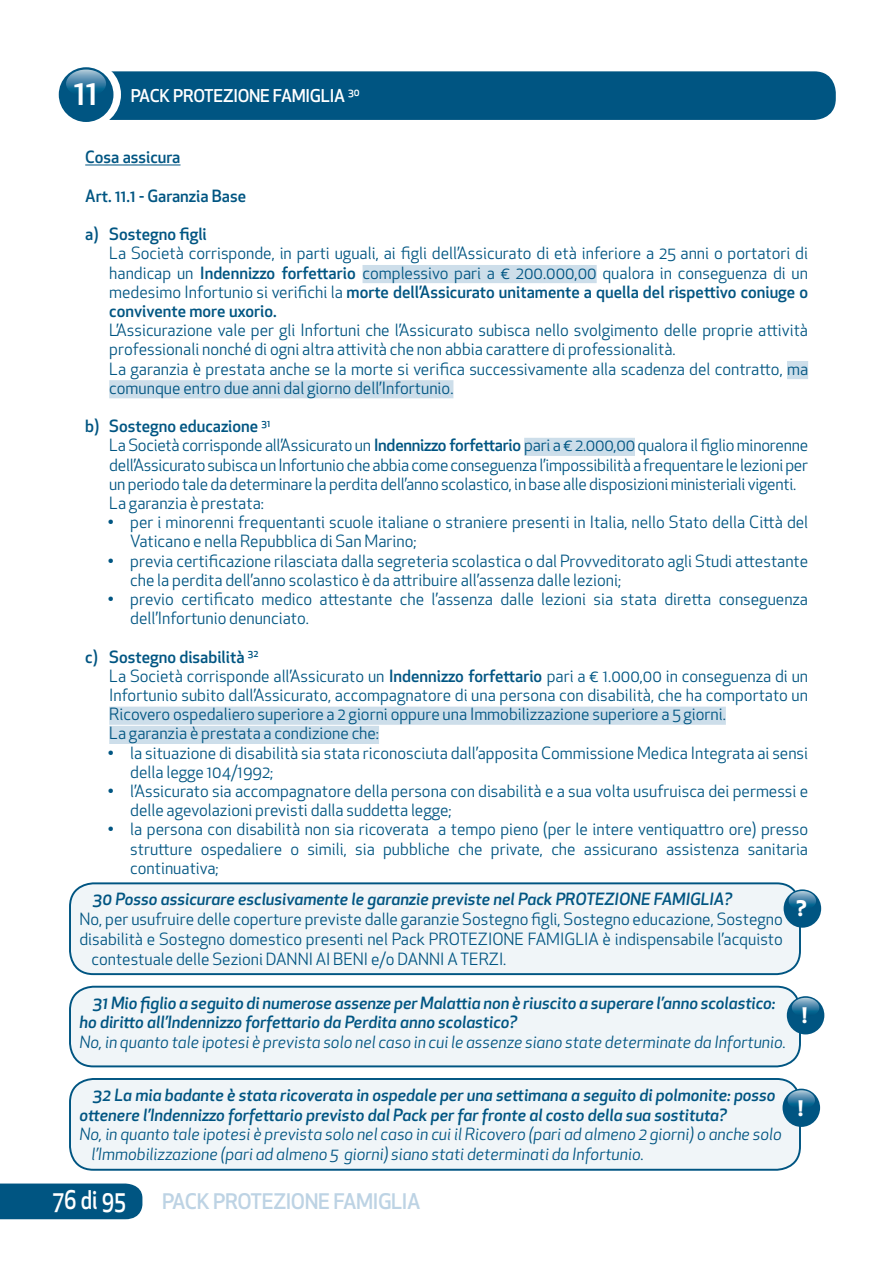
<style>
.page{position:relative;width:893px;height:1263px;background:#fff}
.page>*{position:absolute;margin:0;border:0;box-sizing:border-box;transform-origin:0 0}
.t1{font:500 34.2px "Apex New";color:#fff}
.t2{font:500 25.2px "Apex New";color:#fff;scale:.83 1}
.t3{font:500 21px "Apex New";letter-spacing:-.02em;color:#bdd3e4}
.t4{font:700 21px "Apex New";color:#fff}
.t5{font:500 17.25px "Apex New";letter-spacing:-.015em;color:#fff}
.t6{font:16.5px/19.2px "Apex New";color:#005582}
.t7{font:italic 500 16.5px/19.8px "Apex New";color:#005582}
.t8{font:italic 16.5px/19.8px "Apex New";color:#005582}
.t9{font:500 16.5px "Apex New";color:#005582}
.s1{font-weight:500}
</style>
<div class="page">
<div style="left:0;top:1183px;width:142px;height:36px;background:#005582"></div>
<hr style="left:85px;top:165px;width:95px;height:1px;background:#005582">
<div style="left:362px;top:265px;width:235px;height:18px;background:#cddeea"></div>
<div style="left:787px;top:361px;width:21px;height:18px;background:#cddeea"></div>
<div style="left:109px;top:380px;width:344px;height:18px;background:#cddeea"></div>
<div style="left:524px;top:438px;width:111px;height:18px;background:#cddeea"></div>
<div style="left:109px;top:707px;width:617px;height:18px;background:#cddeea"></div>
<div style="left:109px;top:726px;width:270px;height:18px;background:#cddeea"></div>
<div style="left:68px;top:71px;width:768px;height:49px;background:#005582;border-radius:21px"></div>
<div style="left:54px;top:61px;width:67px;height:67px;background:#fff;border-radius:50%"></div>
<div style="left:59px;top:67px;width:54px;height:55px;background:#005582;border-radius:50%"></div>
<svg style="left:66px;top:70px;width:40px;height:27px"></svg>
<div style="left:70px;top:883px;width:730px;height:91px;background:#f0f5f8;border-radius:23px"></div>
<div style="left:69px;top:882px;width:732px;height:93px;border:2px solid #005582;border-radius:23px"></div>
<div style="left:784px;top:889px;width:37px;height:39px;background:#005582;border-radius:50%"></div>
<svg style="left:789px;top:891px;width:27px;height:19px"></svg>
<div style="left:70px;top:987px;width:730px;height:79px;background:#f0f5f8;border-radius:23px"></div>
<div style="left:69px;top:986px;width:732px;height:81px;border:2px solid #005582;border-radius:23px"></div>
<div style="left:787px;top:996px;width:37px;height:38px;background:#005582;border-radius:50%"></div>
<svg style="left:792px;top:998px;width:27px;height:19px"></svg>
<div style="left:70px;top:1079px;width:730px;height:91px;background:#f0f5f8;border-radius:23px"></div>
<div style="left:69px;top:1078px;width:732px;height:93px;border:2px solid #005582;border-radius:23px"></div>
<div style="left:782px;top:1088px;width:38px;height:39px;background:#005582;border-radius:50%"></div>
<svg style="left:787px;top:1090px;width:28px;height:19px"></svg>
<h1 class="t1" style="left:74px;top:70px;width:25px">11</h1>
<p class="t5" style="left:131px;top:84px;width:230px">PACK PROTEZIONE FAMIGLIA <sup>30</sup></p>
<p class="t9" style="left:85px;top:146px;width:97px">Cosa assicura</p>
<p class="t9" style="left:85px;top:185px;width:162px">Art. 11.1 - Garanzia Base</p>
<p class="t9" style="left:85px;top:223px;width:123px">a) Sostegno figli</p>
<p class="t6" style="left:109px;top:244px;width:700px;text-align:justify">La Società corrisponde, in parti uguali, ai figli dell’Assicurato di età inferiore a 25 anni o portatori di handicap un <span class="s1">Indennizzo forfettario</span> complessivo pari a € 200.000,00 qualora in conseguenza di un medesimo Infortunio si verifichi la <span class="s1">morte dell’Assicurato unitamente a quella del rispettivo coniuge o convivente more uxorio.</span></p>
<p class="t6" style="left:109px;top:321px;width:700px">L’Assicurazione vale per gli Infortuni che l’Assicurato subisca nello svolgimento delle proprie attività professionali nonché di ogni altra attività che non abbia carattere di professionalità.<br>La garanzia è prestata anche se la morte si verifica successivamente alla scadenza del contratto, ma comunque entro due anni dal giorno dell’Infortunio.</p>
<p class="t6" style="left:109px;top:417px;width:700px;text-indent:-24px"><span class="s1">b) Sostegno educazione</span> <sup>31<br></sup>La Società corrisponde all’Assicurato un <span class="s1">Indennizzo forfettario</span> pari a € 2.000,00 qualora il figlio minorenne dell’Assicurato subisca un Infortunio che abbia come conseguenza l’impossibilità a frequentare le lezioni per un periodo tale da determinare la perdita dell’anno scolastico, in base alle disposizioni ministeriali vigenti.<br>La garanzia è prestata:</p>
<p class="t6" style="left:130px;top:513px;width:679px;text-indent:-23px">• per i minorenni frequentanti scuole italiane o straniere presenti in Italia, nello Stato della Città del<br>Vaticano e nella Repubblica di San Marino;</p>
<p class="t6" style="left:130px;top:551px;width:679px;text-indent:-23px">• previa certificazione rilasciata dalla segreteria scolastica o dal Provveditorato agli Studi attestante che la perdita dell’anno scolastico è da attribuire all’assenza dalle lezioni;</p>
<p class="t6" style="left:130px;top:589px;width:679px;text-indent:-23px">• previo certificato medico attestante che l’assenza dalle lezioni sia stata diretta conseguenza dell’Infortunio denunciato.</p>
<p class="t6" style="left:109px;top:647px;width:700px;text-indent:-24px"><span class="s1">c) Sostegno disabilità</span> <sup>32<br></sup>La Società corrisponde all’Assicurato un <span class="s1">Indennizzo forfettario</span> pari a € 1.000,00 in conseguenza di un Infortunio subito dall’Assicurato, accompagnatore di una persona con disabilità, che ha comportato un Ricovero ospedaliero superiore a 2 giorni oppure una Immobilizzazione superiore a 5 giorni.<br>La garanzia è prestata a condizione che:</p>
<p class="t6" style="left:130px;top:743px;width:679px;text-indent:-23px">• la situazione di disabilità sia stata riconosciuta dall’apposita Commissione Medica Integrata ai sensi della legge 104/1992;</p>
<p class="t6" style="left:130px;top:781px;width:679px;text-indent:-23px">• l’Assicurato sia accompagnatore della persona con disabilità e a sua volta usufruisca dei permessi e delle agevolazioni previsti dalla suddetta legge;</p>
<p class="t6" style="left:130px;top:820px;width:679px;text-align:justify;text-indent:-23px">• la persona con disabilità non sia ricoverata a tempo pieno (per le intere ventiquattro ore) presso strutture ospedaliere o simili, sia pubbliche che private, che assicurano assistenza sanitaria continuativa;</p>
<p class="t7" style="left:93px;top:889px;width:641px">30 Posso assicurare esclusivamente le garanzie previste nel Pack PROTEZIONE FAMIGLIA?</p>
<p class="t6" style="left:79px;top:909px;width:705px">No, per usufruire delle coperture previste dalle garanzie Sostegno figli, Sostegno educazione, Sostegno</p>
<p class="t6" style="left:79px;top:929px;width:705px">disabilità e Sostegno domestico presenti nel Pack PROTEZIONE FAMIGLIA è indispensabile l’acquisto</p>
<p class="t6" style="left:91px;top:949px;width:416px">contestuale delle Sezioni DANNI AI BENI e/o DANNI A TERZI.</p>
<p class="t7" style="left:79px;top:992px;width:698px;text-indent:13px">31 Mio figlio a seguito di numerose assenze per Malattia non è riuscito a superare l’anno scolastico: ho diritto all’Indennizzo forfettario da Perdita anno scolastico?</p>
<p class="t8" style="left:79px;top:1032px;width:708px">No, in quanto tale ipotesi è prevista solo nel caso in cui le assenze siano state determinate da Infortunio.</p>
<p class="t4" style="left:797px;top:893px;width:12px">?</p>
<p class="t4" style="left:802px;top:1000px;width:7px">!</p>
<p class="t7" style="left:79px;top:1084px;width:698px;text-indent:13px">32 La mia badante è stata ricoverata in ospedale per una settimana a seguito di polmonite: posso ottenere l’Indennizzo forfettario previsto dal Pack per far fronte al costo della sua sostituta?</p>
<p class="t8" style="left:91px;top:1124px;width:692px;text-indent:-12px">No, in quanto tale ipotesi è prevista solo nel caso in cui il Ricovero (pari ad almeno 2 giorni) o anche solo l’Immobilizzazione (pari ad almeno 5 giorni) siano stati determinati da Infortunio.</p>
<h2 class="t2" style="left:53px;top:1183px;width:90px">76 di 95</h2>
<p class="t3" style="left:162px;top:1187px;width:260px">PACK PROTEZIONE FAMIGLIA</p>
<p class="t4" style="left:798px;top:1093px;width:7px">!</p>
</div>
